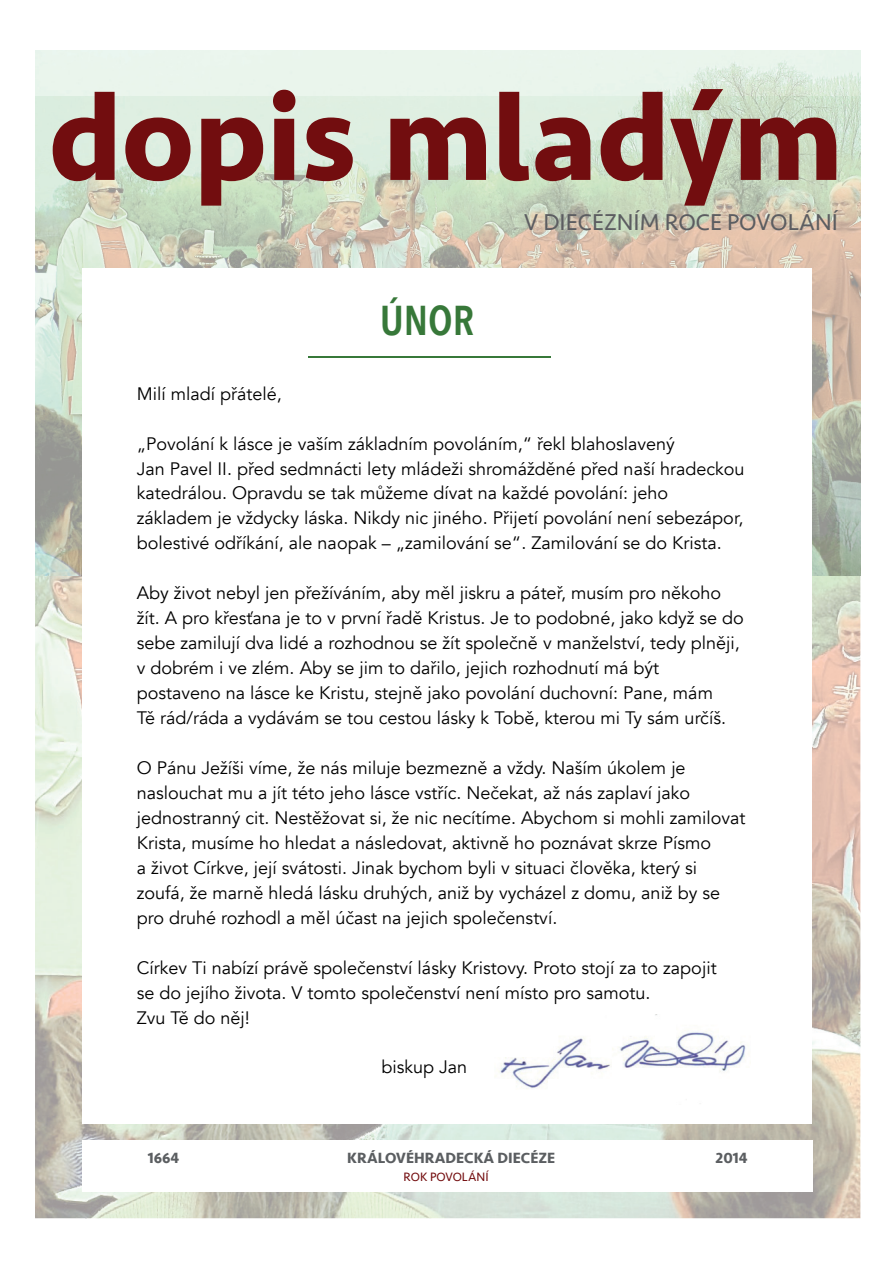
<style>
.page{position:relative;width:894px;height:1264px;background:#fff}
.page>*{position:absolute;margin:0;border:0;box-sizing:border-box;transform-origin:0 0}
.t1{font:700 124.65px "Seravek";color:#720d0f}
.t2{font:600 41.55px "Avenir Next Condensed";color:#377839}
.t3{font:23.55px "Seravek";color:#5c5d61}
.t4{font:18px/24.9px "Avenir";color:#000}
.t5{font:700 15.3px "Seravek";color:#5b5e61}
.t6{font:12.45px "Seravek";color:#730d0f}
</style>
<div class="page">
<img style="left:35px;top:575px;width:50px;height:643px">
<img style="left:85px;top:575px;width:775px;height:643px">
<img style="left:35px;top:51px;width:825px;height:524px">
<div style="left:82px;top:269px;width:729px;height:854px;background:#fff"></div>
<div style="left:82px;top:1140px;width:730px;height:51px;background:#fff"></div>
<hr style="left:308px;top:356px;width:242px;height:1px;background:#377839">
<img style="left:495px;top:1014px;width:251px;height:75px">
<h1 class="t1" style="left:49px;top:65px;width:795px">dopis mladým</h1>
<h3 class="t3" style="left:524px;top:208px;width:315px">V DIECÉZNÍM ROCE POVOLÁNÍ</h3>
<h2 class="t2" style="left:380px;top:293px;width:95px">ÚNOR</h2>
<p class="t4" style="left:137px;top:381px;width:147px">Milí mladí přátelé,</p>
<p class="t4" style="left:137px;top:431px;width:609px">„Povolání k lásce je vaším základním povoláním,“ řekl blahoslavený<br>Jan Pavel II. před sedmnácti lety mládeži shromážděné před naší hradeckou katedrálou. Opravdu se tak můžeme dívat na každé povolání: jeho základem je vždycky láska. Nikdy nic jiného. Přijetí povolání není sebezápor, bolestivé odříkání, ale naopak – „zamilování se“. Zamilování se do Krista.</p>
<p class="t4" style="left:137px;top:581px;width:608px">Aby život nebyl jen přežíváním, aby měl jiskru a páteř, musím pro někoho žít. A pro křesťana je to v první řadě Kristus. Je to podobné, jako když se do sebe zamilují dva lidé a rozhodnou se žít společně v manželství, tedy plněji, v dobrém i ve zlém. Aby se jim to dařilo, jejich rozhodnutí má být postaveno na lásce ke Kristu, stejně jako povolání duchovní: Pane, mám<br>Tě rád/ráda a vydávám se tou cestou lásky k Tobě, kterou mi Ty sám určíš.</p>
<p class="t4" style="left:137px;top:755px;width:610px">O Pánu Ježíši víme, že nás miluje bezmezně a vždy. Naším úkolem je naslouchat mu a jít této jeho lásce vstříc. Nečekat, až nás zaplaví jako jednostranný cit. Nestěžovat si, že nic necítíme. Abychom si mohli zamilovat Krista, musíme ho hledat a následovat, aktivně ho poznávat skrze Písmo<br>a život Církve, její svátosti. Jinak bychom byli v situaci člověka, který si zoufá, že marně hledá lásku druhých, aniž by vycházel z domu, aniž by se pro druhé rozhodl a měl účast na jejich společenství.</p>
<p class="t4" style="left:137px;top:955px;width:581px">Církev Ti nabízí právě společenství lásky Kristovy. Proto stojí za to zapojit se do jejího života. V tomto společenství není místo pro samotu.<br>Zvu Tě do něj!</p>
<p class="t4" style="left:381px;top:1055px;width:87px">biskup Jan</p>
<p class="t5" style="left:148px;top:1148px;width:33px">1664</p>
<p class="t5" style="left:347px;top:1148px;width:209px">KRÁLOVÉHRADECKÁ DIECÉZE</p>
<p class="t5" style="left:715px;top:1148px;width:33px">2014</p>
<p class="t6" style="left:403px;top:1169px;width:87px">ROK POVOLÁNÍ</p>
</div>
